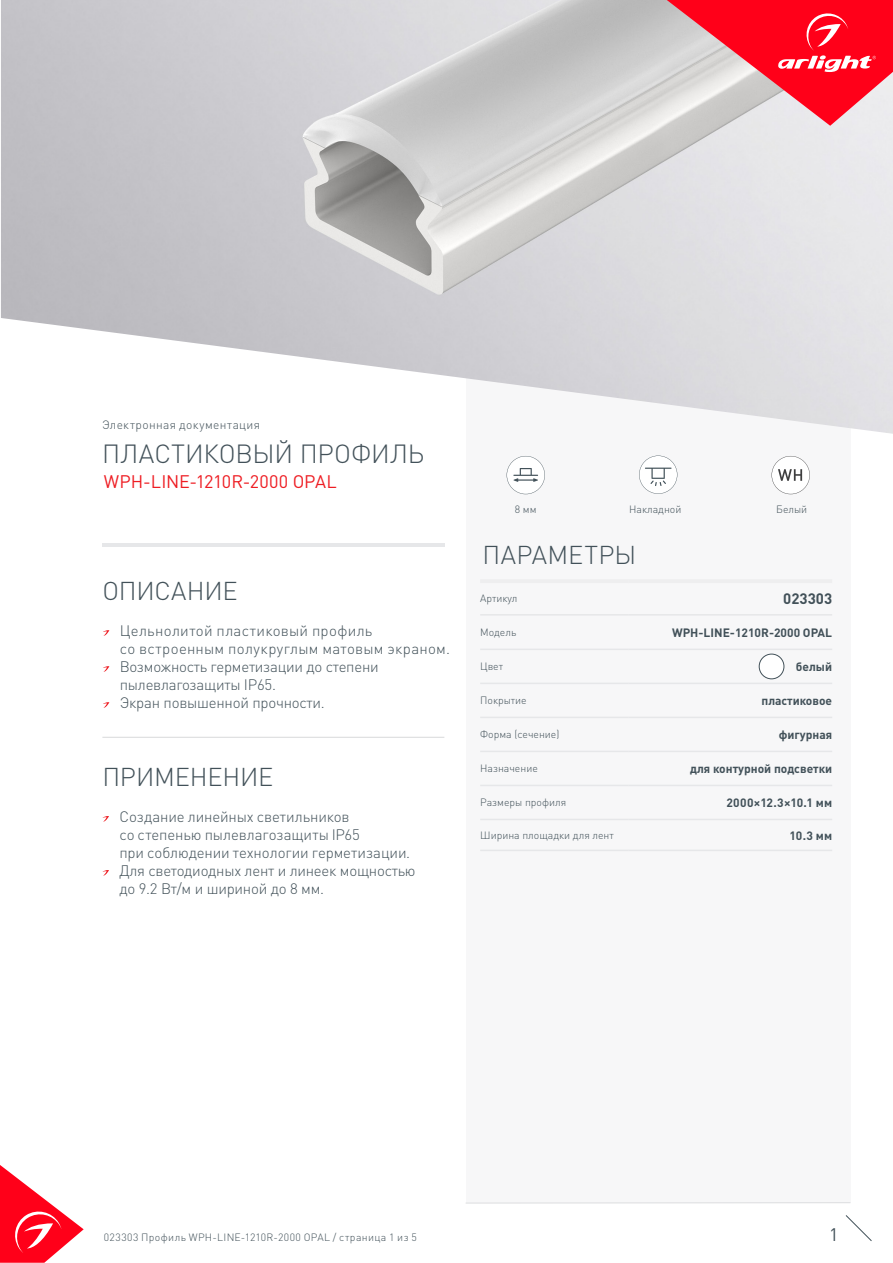
<style>
.page{position:relative;width:893px;height:1263px;background:#fff}
.page>*{position:absolute;margin:0;border:0;box-sizing:border-box;transform-origin:0 0}
.t1{font:300 25.95px "DIN Pro";letter-spacing:-.005em;color:#425159}
.t2{font:300 25.5px "DIN Pro";letter-spacing:-.005em;color:#425159}
.t3{font:300 25.5px "DIN Pro";letter-spacing:.015em;color:#425159}
.t4{font:18px "DIN Pro";letter-spacing:.005em;color:#ee1d23}
.t5{font:18px "DIN Pro";color:#425159}
.t6{font:300 15px/18px "DIN Pro";letter-spacing:-.01em;color:#425159}
.t7{font:300 15px/18px "DIN Pro";letter-spacing:.02em;color:#425159}
.t8{font:700 15px "DIN Pro";color:#425159}
.t9{font:700 12px "DIN Pro";color:#425159}
.t10{font:300 12px "DIN Pro";letter-spacing:.03em;color:#425159}
.t11{font:700 12px "DIN Pro";letter-spacing:.02em;color:#425159}
.t12{font:300 10.5px "DIN Pro";color:#425159}
.t13{font:300 10.5px "DIN Pro";letter-spacing:.04em;color:#425159}
</style>
<div class="page">
<svg style="left:0;top:1165px;width:84px;height:98px"></svg>
<svg style="left:845px;top:1215px;width:27px;height:26px"></svg>
<div style="left:466px;top:250px;width:384px;height:953px;background:#f7f7f8"></div>
<img style="left:1px;top:0;width:892px;height:434px">
<svg style="left:772px;top:456px;width:38px;height:38px"></svg>
<hr style="left:102px;top:543px;width:342px;height:3px;background:#e6e7e9">
<hr style="left:480px;top:579px;width:148px;height:4px;background:#eeeeef">
<hr style="left:628px;top:579px;width:204px;height:4px;background:#eeeeef">
<hr style="left:480px;top:614px;width:148px;height:1px;background:#e6e7e9">
<hr style="left:628px;top:614px;width:204px;height:1px;background:#e6e7e9">
<hr style="left:480px;top:649px;width:148px;height:1px;background:#e6e7e9">
<hr style="left:628px;top:649px;width:204px;height:1px;background:#e6e7e9">
<hr style="left:480px;top:683px;width:148px;height:1px;background:#e6e7e9">
<hr style="left:628px;top:683px;width:204px;height:1px;background:#e6e7e9">
<hr style="left:480px;top:717px;width:148px;height:1px;background:#e6e7e9">
<hr style="left:628px;top:717px;width:204px;height:1px;background:#e6e7e9">
<hr style="left:480px;top:751px;width:148px;height:1px;background:#e6e7e9">
<hr style="left:628px;top:751px;width:204px;height:1px;background:#e6e7e9">
<hr style="left:480px;top:785px;width:148px;height:1px;background:#e6e7e9">
<hr style="left:628px;top:785px;width:204px;height:1px;background:#e6e7e9">
<hr style="left:480px;top:819px;width:148px;height:1px;background:#e6e7e9">
<hr style="left:628px;top:819px;width:204px;height:1px;background:#e6e7e9">
<hr style="left:480px;top:850px;width:148px;height:1px;background:#e6e7e9">
<hr style="left:628px;top:850px;width:204px;height:1px;background:#e6e7e9">
<hr style="left:466px;top:1202px;width:384px;height:1px;background:#dcdddf">
<svg style="left:667px;top:0;width:226px;height:126px;background:#f06472"></svg>
<svg style="left:103px;top:630px;width:6px;height:6px"></svg>
<svg style="left:103px;top:666px;width:6px;height:6px"></svg>
<svg style="left:103px;top:702px;width:6px;height:6px"></svg>
<svg style="left:102px;top:816px;width:7px;height:6px"></svg>
<svg style="left:102px;top:870px;width:7px;height:6px"></svg>
<hr style="left:102px;top:737px;width:342px;height:1px;background:#dcdddf">
<div style="left:759px;top:654px;width:25px;height:25px;background:#fff;border-radius:50%"></div>
<div style="left:759px;top:654px;width:25px;height:25px;border:1px solid #425159;border-radius:50%"></div>
<svg style="left:507px;top:456px;width:38px;height:38px"></svg>
<svg style="left:639px;top:456px;width:38px;height:38px"></svg>
<p class="t10" style="left:102px;top:417px;width:160px">Электронная документация</p>
<p class="t1" style="left:102px;top:436px;width:323px">ПЛАСТИКОВЫЙ ПРОФИЛЬ</p>
<p class="t4" style="left:104px;top:470px;width:234px">WPH-LINE-1210R-2000 OPAL</p>
<p class="t2" style="left:102px;top:573px;width:137px">ОПИСАНИЕ</p>
<p class="t7" style="left:120px;top:621px;width:332px">Цельнолитой пластиковый профиль<br>со встроенным полукруглым матовым экраном.</p>
<p class="t6" style="left:120px;top:657px;width:261px">Возможность герметизации до степени пылевлагозащиты IP65.</p>
<p class="t6" style="left:120px;top:693px;width:207px">Экран повышенной прочности.</p>
<p class="t2" style="left:102px;top:760px;width:172px">ПРИМЕНЕНИЕ</p>
<p class="t6" style="left:119px;top:807px;width:292px">Создание линейных светильников<br>со степенью пылевлагозащиты IP65<br>при соблюдении технологии герметизации.</p>
<p class="t6" style="left:119px;top:861px;width:298px">Для светодиодных лент и линеек мощностью до 9.2 Вт/м и шириной до 8 мм.</p>
<p class="t12" style="left:515px;top:502px;width:23px">8 мм</p>
<p class="t12" style="left:776px;top:502px;width:33px">Белый</p>
<p class="t12" style="left:629px;top:502px;width:54px">Накладной</p>
<p class="t3" style="left:483px;top:537px;width:155px">ПАРАМЕТРЫ</p>
<p class="t12" style="left:480px;top:591px;width:39px">Артикул</p>
<p class="t8" style="left:783px;top:588px;width:50px">023303</p>
<p class="t12" style="left:480px;top:625px;width:38px">Модель</p>
<p class="t9" style="left:672px;top:624px;width:162px">WPH-LINE-1210R-2000 OPAL</p>
<p class="t12" style="left:480px;top:659px;width:24px">Цвет</p>
<p class="t9" style="left:796px;top:658px;width:38px">белый</p>
<p class="t12" style="left:480px;top:693px;width:48px">Покрытие</p>
<p class="t9" style="left:761px;top:692px;width:72px">пластиковое</p>
<p class="t12" style="left:480px;top:727px;width:81px">Форма (сечение)</p>
<p class="t9" style="left:779px;top:726px;width:55px">фигурная</p>
<p class="t12" style="left:480px;top:761px;width:59px">Назначение</p>
<p class="t9" style="left:690px;top:760px;width:144px">для контурной подсветки</p>
<p class="t12" style="left:480px;top:795px;width:87px">Размеры профиля</p>
<p class="t11" style="left:726px;top:794px;width:107px">2000×12.3×10.1 мм</p>
<p class="t12" style="left:480px;top:828px;width:135px">Ширина площадки для лент</p>
<p class="t9" style="left:790px;top:827px;width:44px">10.3 мм</p>
<p class="t13" style="left:104px;top:1230px;width:314px">023303 Профиль WPH-LINE-1210R-2000 OPAL / страница 1 из 5</p>
<p class="t5" style="left:829px;top:1222px;width:11px">1</p>
</div>
